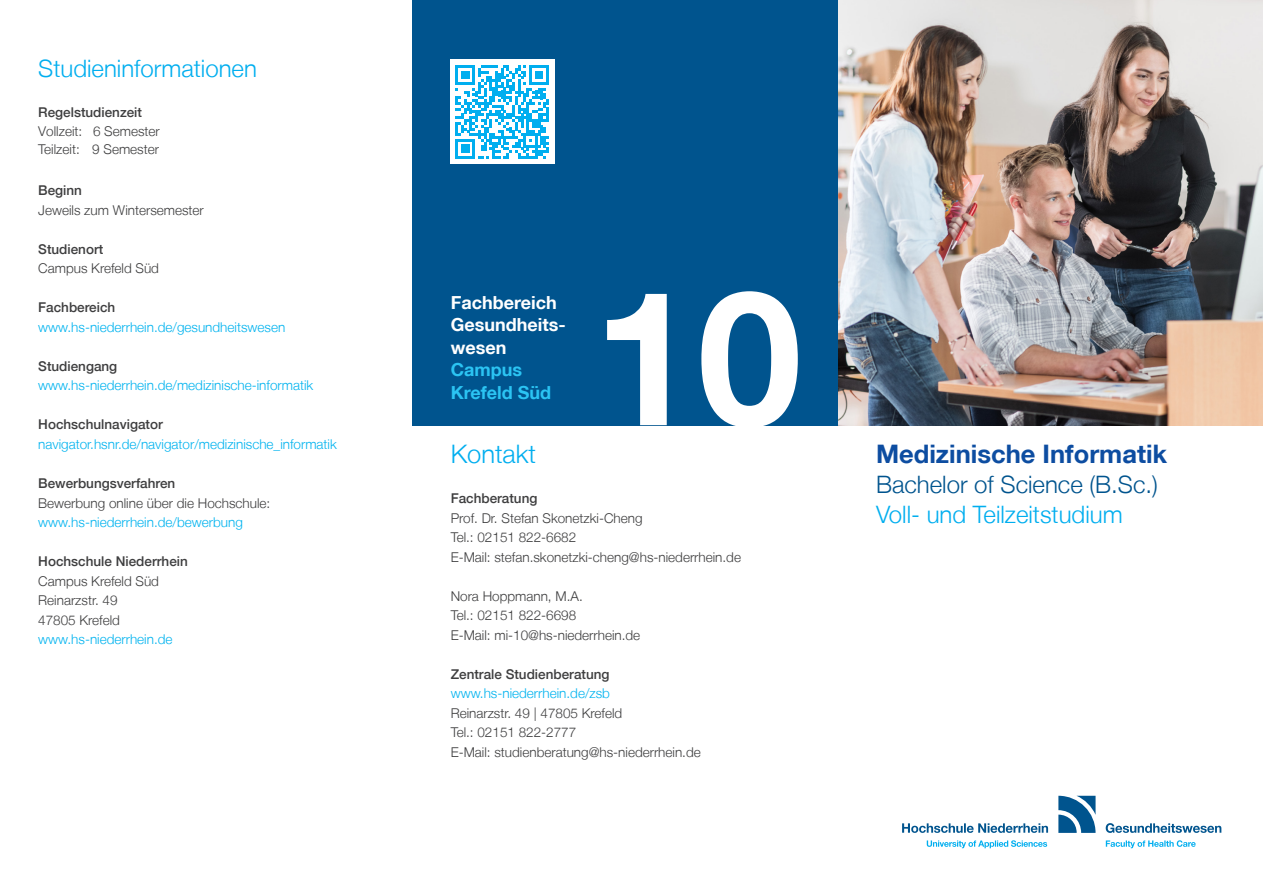
<style>
.page{position:relative;width:1263px;height:893px;background:#fff}
.page>*{position:absolute;margin:0;border:0;box-sizing:border-box;transform-origin:0 0}
.t1{font:700 187.5px "Helvetica Neue LT";color:#fff}
.t2{font:700 25.5px "Helvetica Neue LT";color:#0d4da1}
.t3{font:300 25.5px "Helvetica Neue LT";color:#00aeef}
.t4{font:300 24px "Helvetica Neue LT";color:#00aeef}
.t5{font:300 24px "Helvetica Neue LT";color:#00548e}
.t6{font:700 18px/22.5px "Helvetica Neue LT";color:#fff}
.t7{font:700 18px/22.5px "Helvetica Neue LT";color:#2bc4f3}
.t8{font:300 13.5px/19.5px "Helvetica Neue LT";color:#3e3e3f}
.t9{font:300 13.5px "Helvetica Neue LT";color:#00b3ef}
.t10{font:500 13.5px "Helvetica Neue LT";color:#3e3e3f}
.s1{font-family:"Helvetica Neue LT Pro"}
</style>
<div class="page">
<img style="left:838px;top:0;width:425px;height:425px">
<div style="left:412px;top:0;width:426px;height:425px;background:#00548e"></div>
<svg style="left:1058px;top:796px;width:37px;height:37px"></svg>
<svg style="left:1106px;top:823px;width:115px;height:10px"></svg>
<svg style="left:1106px;top:840px;width:90px;height:8px"></svg>
<svg style="left:902px;top:823px;width:146px;height:10px"></svg>
<svg style="left:927px;top:840px;width:120px;height:8px"></svg>
<div style="left:450px;top:60px;width:105px;height:104px;background:#fff"></div>
<svg style="left:455px;top:65px;width:94px;height:94px"></svg>
<h3 class="t4" style="left:38px;top:53px;width:220px">Studieninformationen</h3>
<p class="t10" style="left:38px;top:104px;width:105px">Regelstudienzeit</p>
<p class="t8" style="left:38px;top:122px;width:123px;line-height:17.7px">Vollzeit: 6 Semester<br>Teilzeit: <span class="s1">9</span> Semester</p>
<p class="t10" style="left:38px;top:183px;width:45px">Beginn</p>
<p class="t8" style="left:38px;top:200px;width:167px">Jeweils zum Wintersemester</p>
<p class="t10" style="left:38px;top:241px;width:67px">Studienort</p>
<p class="t8" style="left:38px;top:259px;width:122px">Campus Krefeld Süd</p>
<p class="t10" style="left:38px;top:300px;width:79px">Fachbereich</p>
<p class="t9" style="left:38px;top:319px;width:249px">www.hs-niederrhein.de/gesundheitswesen</p>
<p class="t10" style="left:38px;top:358px;width:81px">Studiengang</p>
<p class="t9" style="left:38px;top:377px;width:277px">www.hs-niederrhein.de/medizinische-informatik</p>
<p class="t10" style="left:38px;top:417px;width:126px">Hochschulnavigator</p>
<p class="t9" style="left:38px;top:436px;width:300px">navigator.hsnr.de/navigator/medizinische_informatik</p>
<p class="t10" style="left:38px;top:475px;width:139px">Bewerbungsverfahren</p>
<p class="t8" style="left:38px;top:493px;width:234px">Bewerbung online über die Hochschule:</p>
<p class="t9" style="left:38px;top:514px;width:206px">www.hs-niederrhein.de/bewerbung</p>
<p class="t10" style="left:38px;top:553px;width:151px">Hochschule Niederrhein</p>
<p class="t8" style="left:38px;top:571px;width:122px">Campus Krefeld Süd<br>Reinarzstr. 49<br>47805 Krefeld</p>
<p class="t9" style="left:38px;top:631px;width:136px">www.hs-niederrhein.de</p>
<h3 class="t6" style="left:451px;top:290px;width:116px">Fachbereich<br>Gesundheits&shy;wesen</h3>
<h3 class="t7" style="left:451px;top:358px;width:102px">Campus<br>Krefeld Süd</h3>
<h1 class="t1" style="left:593px;top:242px;width:210px">10</h1>
<h2 class="t3" style="left:451px;top:438px;width:87px">Kontakt</h2>
<p class="t10" style="left:451px;top:490px;width:88px">Fachberatung</p>
<p class="t8" style="left:451px;top:508px;width:292px">Prof. Dr. Stefan Skonetzki-Cheng<br>Tel.: 02151 822-6682<br>E-Mail: stefan.skonetzki-cheng@hs-niederrhein.de</p>
<p class="t8" style="left:451px;top:586px;width:191px">Nora Hoppmann, M.A.<br>Tel.: 02151 822-6698<br>E-Mail: mi-10@hs-niederrhein.de</p>
<p class="t10" style="left:451px;top:666px;width:160px">Zentrale Studienberatung</p>
<p class="t9" style="left:451px;top:685px;width:161px">www.hs-niederrhein.de/zsb</p>
<p class="t8" style="left:451px;top:703px;width:252px">Reinarzstr. 49 | 47805 Krefeld<br>Tel.: 02151 822-2777<br>E-Mail: studienberatung@hs-niederrhein.de</p>
<h2 class="t2" style="left:876px;top:438px;width:293px">Medizinische Informatik</h2>
<h3 class="t5" style="left:876px;top:469px;width:283px">Bachelor of Science (B.Sc.)</h3>
<h3 class="t4" style="left:876px;top:499px;width:248px">Voll- und Teilzeitstudium</h3>
</div>
